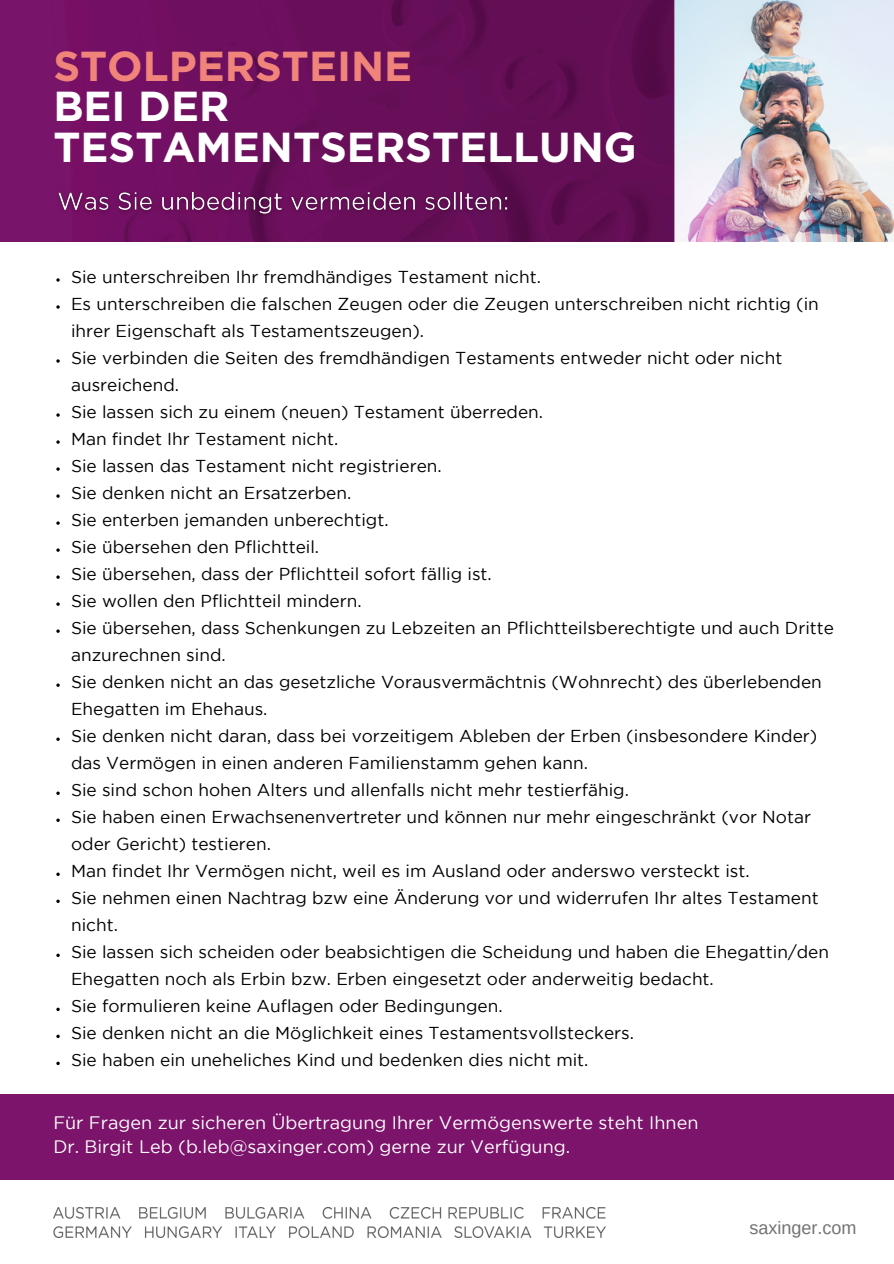
<style>
.page{position:relative;width:894px;height:1264px;background:#fff}
.page>*{position:absolute;margin:0;border:0;box-sizing:border-box;transform-origin:0 0}
.t1{font:700 41.85px/40.5px "Gotham";color:#fff}
.t2{font:700 41.85px "Gotham";color:#f0847a}
.t3{font:18px "Gotham";color:#fff}
.t4{font:18px "Arimo";color:#737373}
.t5{font:17.25px/27px "Gotham";color:#000}
</style>
<div class="page">
<img style="left:0;top:0;width:675px;height:242px">
<img style="left:675px;top:0;width:218px;height:242px">
<svg style="left:56px;top:278px;width:4px;height:4px"></svg>
<svg style="left:56px;top:305px;width:4px;height:4px"></svg>
<svg style="left:56px;top:359px;width:4px;height:4px"></svg>
<svg style="left:56px;top:413px;width:4px;height:4px"></svg>
<svg style="left:56px;top:440px;width:4px;height:4px"></svg>
<svg style="left:56px;top:467px;width:4px;height:4px"></svg>
<svg style="left:56px;top:494px;width:4px;height:4px"></svg>
<svg style="left:56px;top:521px;width:4px;height:4px"></svg>
<svg style="left:56px;top:548px;width:4px;height:4px"></svg>
<svg style="left:56px;top:575px;width:4px;height:4px"></svg>
<svg style="left:56px;top:602px;width:4px;height:4px"></svg>
<svg style="left:56px;top:629px;width:4px;height:4px"></svg>
<svg style="left:56px;top:683px;width:4px;height:4px"></svg>
<svg style="left:56px;top:737px;width:4px;height:4px"></svg>
<svg style="left:56px;top:791px;width:4px;height:4px"></svg>
<svg style="left:56px;top:818px;width:4px;height:4px"></svg>
<svg style="left:56px;top:872px;width:4px;height:4px"></svg>
<svg style="left:56px;top:899px;width:4px;height:4px"></svg>
<svg style="left:56px;top:953px;width:4px;height:4px"></svg>
<svg style="left:56px;top:1007px;width:4px;height:4px"></svg>
<svg style="left:56px;top:1034px;width:4px;height:4px"></svg>
<svg style="left:56px;top:1061px;width:4px;height:4px"></svg>
<div style="left:0;top:1093px;width:893px;height:86px;background:#7b146a"></div>
<img style="left:53px;top:1207px;width:552px;height:29px">
<img style="left:50px;top:184px;width:466px;height:38px">
<p class="t2" style="left:53px;top:41px;width:360px">STOLPERSTEINE</p>
<p class="t1" style="left:53px;top:85px;width:584px">BEI DER<br>TESTAMENTSERSTELLUNG</p>
<p class="t5" style="left:71px;top:264px;width:471px">Sie unterschreiben Ihr fremdhändiges Testament nicht.</p>
<h1 class="t5" style="left:71px;top:291px;width:749px">Es unterschreiben die falschen Zeugen oder die Zeugen unterschreiben nicht richtig (in ihrer Eigenschaft als Testamentszeugen).</h1>
<p class="t5" style="left:71px;top:345px;width:712px">Sie verbinden die Seiten des fremdhändigen Testaments entweder nicht oder nicht ausreichend.</p>
<p class="t5" style="left:71px;top:399px;width:473px">Sie lassen sich zu einem (neuen) Testament überreden.</p>
<p class="t5" style="left:71px;top:426px;width:268px">Man findet Ihr Testament nicht.</p>
<p class="t5" style="left:71px;top:453px;width:372px">Sie lassen das Testament nicht registrieren.</p>
<p class="t5" style="left:71px;top:480px;width:281px">Sie denken nicht an Ersatzerben.</p>
<p class="t5" style="left:71px;top:507px;width:319px">Sie enterben jemanden unberechtigt.</p>
<p class="t5" style="left:71px;top:534px;width:249px">Sie übersehen den Pflichtteil.</p>
<p class="t5" style="left:71px;top:561px;width:422px">Sie übersehen, dass der Pflichtteil sofort fällig ist.</p>
<p class="t5" style="left:71px;top:588px;width:292px">Sie wollen den Pflichtteil mindern.</p>
<p class="t5" style="left:71px;top:615px;width:764px">Sie übersehen, dass Schenkungen zu Lebzeiten an Pflichtteilsberechtigte und auch Dritte anzurechnen sind.</p>
<p class="t5" style="left:71px;top:669px;width:752px">Sie denken nicht an das gesetzliche Vorausvermächtnis (Wohnrecht) des überlebenden<br>Ehegatten im Ehehaus.</p>
<p class="t5" style="left:71px;top:723px;width:747px">Sie denken nicht daran, dass bei vorzeitigem Ableben der Erben (insbesondere Kinder) das Vermögen in einen anderen Familienstamm gehen kann.</p>
<p class="t5" style="left:71px;top:777px;width:559px">Sie sind schon hohen Alters und allenfalls nicht mehr testierfähig.</p>
<p class="t5" style="left:71px;top:804px;width:741px">Sie haben einen Erwachsenenvertreter und können nur mehr eingeschränkt (vor Notar oder Gericht) testieren.</p>
<p class="t5" style="left:71px;top:858px;width:680px">Man findet Ihr Vermögen nicht, weil es im Ausland oder anderswo versteckt ist.</p>
<p class="t5" style="left:71px;top:885px;width:749px">Sie nehmen einen Nachtrag bzw eine Änderung vor und widerrufen Ihr altes Testament nicht.</p>
<p class="t5" style="left:71px;top:939px;width:759px">Sie lassen sich scheiden oder beabsichtigen die Scheidung und haben die Ehegattin/den<br>Ehegatten noch als Erbin bzw. Erben eingesetzt oder anderweitig bedacht.</p>
<p class="t5" style="left:71px;top:993px;width:433px">Sie formulieren keine Auflagen oder Bedingungen.</p>
<p class="t5" style="left:71px;top:1020px;width:564px">Sie denken nicht an die Möglichkeit eines Testamentsvollsteckers.</p>
<p class="t5" style="left:71px;top:1047px;width:518px">Sie haben ein uneheliches Kind und bedenken dies nicht mit.</p>
<p class="t3" style="left:53px;top:1115px;width:646px">Für Fragen zur sicheren Übertragung Ihrer Vermögenswerte steht Ihnen</p>
<p class="t3" style="left:53px;top:1140px;width:518px">Dr. Birgit Leb (b.leb@saxinger.com) gerne zur Verfügung.</p>
<p class="t4" style="left:749px;top:1217px;width:109px">saxinger.com</p>
</div>
